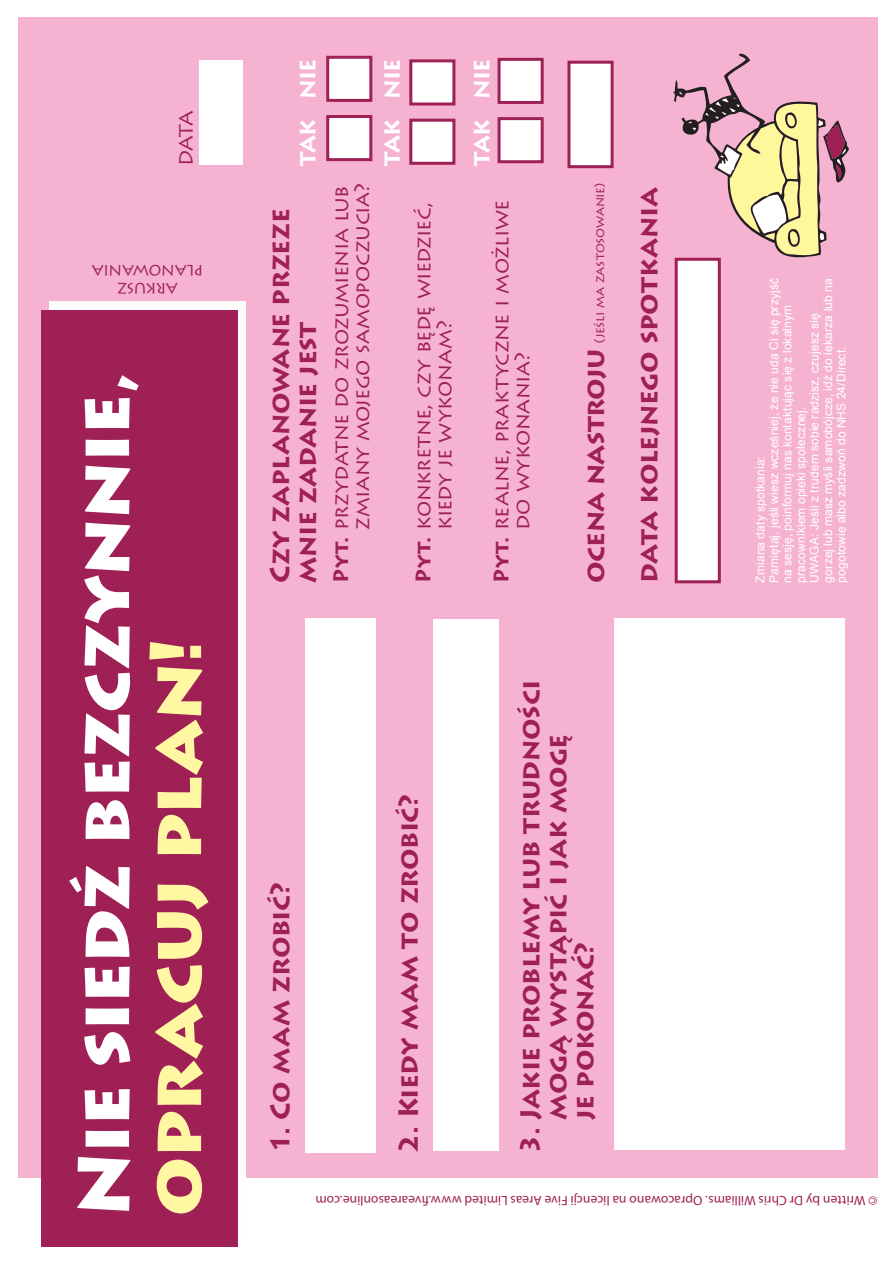
<style>
.page{position:relative;width:893px;height:1263px;background:#fff}
.page>*{position:absolute;margin:0;border:0;box-sizing:border-box;transform-origin:0 0}
.t1{font:900 72px "Lithos Pro";letter-spacing:-.02em;color:#fff}
.t2{font:900 72px "Lithos Pro";letter-spacing:-.01em;color:#fff7a2}
.t3{font:700 27px/27px "Lithos Pro";letter-spacing:-.015em;color:#9e2055}
.t4{font:700 21.75px "Lithos Pro";letter-spacing:-.03em;color:#fff}
.t5{font:21px/21px "Lithos Pro";letter-spacing:-.02em;color:#9e2055}
.t6{font:19.5px "Lithos Pro";color:#9e2055}
.t7{font:15px/18px "Lithos Pro";letter-spacing:-.035em;color:#9e2055;text-align:center}
.t8{font:13.5px "Myriad Pro";color:#9e2055}
.t9{font:12.75px "Lithos Pro";letter-spacing:-.02em;color:#9e2055}
.t10{font:12px/13.5px "Arial";letter-spacing:.01em;color:#fff}
.s1{font-weight:700}
.s2{font-weight:700;font-size:27px}
</style>
<div class="page">
<div style="left:18px;top:17px;width:859px;height:1161px;background:#f6b3d1"></div>
<svg style="left:49px;top:301px;width:197px;height:936px;background:#f4e8ed"></svg>
<div style="left:41px;top:310px;width:196px;height:936px;background:#9e2055"></div>
<div style="left:305px;top:618px;width:70px;height:535px;background:#fff"></div>
<div style="left:434px;top:620px;width:65px;height:531px;background:#fff"></div>
<div style="left:328px;top:57px;width:43px;height:43px;background:#fff"></div>
<div style="left:326px;top:56px;width:46px;height:46px;border:3px solid #9e2055"></div>
<div style="left:328px;top:117px;width:43px;height:43px;background:#fff"></div>
<div style="left:326px;top:115px;width:46px;height:46px;border:3px solid #9e2055"></div>
<div style="left:411px;top:61px;width:43px;height:43px;background:#fff"></div>
<div style="left:409px;top:59px;width:46px;height:46px;border:3px solid #9e2055"></div>
<div style="left:411px;top:120px;width:43px;height:43px;background:#fff"></div>
<div style="left:409px;top:119px;width:46px;height:46px;border:3px solid #9e2055"></div>
<div style="left:499px;top:59px;width:43px;height:43px;background:#fff"></div>
<div style="left:498px;top:58px;width:46px;height:46px;border:3px solid #9e2055"></div>
<div style="left:499px;top:119px;width:43px;height:43px;background:#fff"></div>
<div style="left:498px;top:117px;width:46px;height:46px;border:3px solid #9e2055"></div>
<div style="left:569px;top:62px;width:43px;height:105px;background:#fff"></div>
<div style="left:567px;top:61px;width:47px;height:107px;border:3px solid #9e2055"></div>
<div style="left:199px;top:60px;width:43px;height:105px;background:#fff"></div>
<div style="left:614px;top:618px;width:231px;height:532px;background:#fff"></div>
<svg style="left:673px;top:53px;width:176px;height:208px"></svg>
<div style="left:676px;top:259px;width:43px;height:323px;background:#fff"></div>
<div style="left:675px;top:258px;width:46px;height:325px;border:3px solid #9e2055"></div>
<h3 class="t6" style="left:175px;top:166px;width:57px;rotate:-90deg">DATA</h3>
<p class="t7" style="left:203px;top:296px;width:113px;rotate:-180deg">ARKUSZ<br>PLANOWANIA</p>
<h1 class="t1" style="left:59px;top:1216px;width:846px;rotate:-90deg">Nie siedź bezczynnie,</h1>
<h1 class="t2" style="left:131px;top:1216px;width:579px;rotate:-90deg">opracuj plan!</h1>
<h3 class="t4" style="left:295px;top:166px;width:109px;rotate:-90deg">TAK NIE</h3>
<h3 class="t4" style="left:379px;top:166px;width:109px;rotate:-90deg">TAK NIE</h3>
<h3 class="t4" style="left:469px;top:166px;width:109px;rotate:-90deg">TAK NIE</h3>
<h2 class="t3" style="left:267px;top:583px;width:376px;rotate:-90deg">Czy zaplanowane przeze mnie zadanie jest</h2>
<h3 class="t5" style="left:330px;top:583px;width:401px;text-align:right;rotate:-90deg"><span class="s1">Pyt.</span> przydatne do zrozumienia lub zmiany mojego samopoczucia?</h3>
<h3 class="t5" style="left:413px;top:530px;width:330px;text-indent:-52px;rotate:-90deg"><span class="s1">Pyt.</span> konkretne, czy będę wiedzieć, kiedy je wykonam?</h3>
<h3 class="t5" style="left:491px;top:530px;width:332px;text-indent:-52px;rotate:-90deg"><span class="s1">Pyt.</span> realne, praktyczne i możliwe do wykonania?</h3>
<p class="t9" style="left:593px;top:583px;width:401px;rotate:-90deg"><span class="s2">ocena nastroju</span> (jeśli ma zastosowanie)</p>
<h2 class="t3" style="left:635px;top:583px;width:397px;rotate:-90deg">data kolejnego spotkania</h2>
<h2 class="t3" style="left:267px;top:1154px;width:273px;rotate:-90deg">1. Co mam zrobić?</h2>
<h2 class="t3" style="left:395px;top:1154px;width:361px;rotate:-90deg">2. Kiedy mam to zrobić?</h2>
<h2 class="t3" style="left:517px;top:1120px;width:442px;text-indent:-34px;rotate:-90deg">3. Jakie problemy lub trudności mogą wystąpić i jak mogę<br>je pokonać?</h2>
<p class="t10" style="left:754px;top:583px;width:307px;rotate:-90deg">Zmiana daty spotkania:<br>Pamiętaj, jeśli wiesz wcześniej, że nie uda Ci się przyjść na sesję, poinformuj nas kontaktując się z lokalnym pracownikiem opieki społecznej.<br>UWAGA: Jeśli z trudem sobie radzisz, czujesz się gorzej lub masz myśli samobójcze, idź do lekarza lub na pogotowie albo zadzwoń do NHS 24/Direct.</p>
<p class="t8" style="left:877px;top:1208px;width:564px;rotate:-180deg">© Written by Dr Chris Williams. Opracowano na licencji Five Areas Limited www.fiveareasonline.com</p>
</div>
